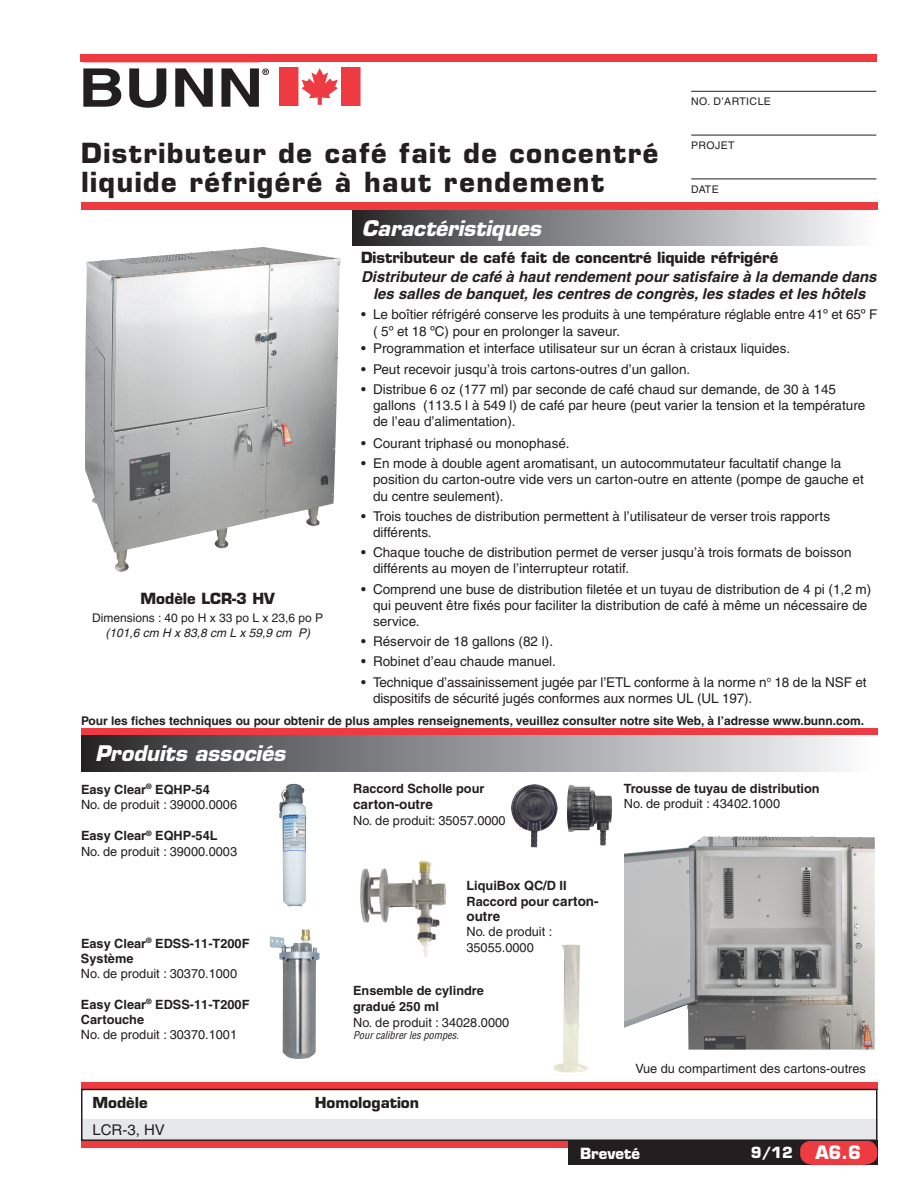
<style>
.page{position:relative;width:918px;height:1188px;background:#fff}
.page>*{position:absolute;margin:0;border:0;box-sizing:border-box;transform-origin:0 0}
.t1{font:700 27px/28.5px "Eurostile";letter-spacing:.055em;color:#231f20}
.t2{font:italic 700 21px "Eurostile";color:#fff}
.t3{font:700 18px "Eurostile";color:#fff}
.t4{font:italic 700 15px/16.5px "Helvetica";color:#231f20;text-align:center}
.t5{font:700 15px "Eurostile";color:#231f20}
.t6{font:700 15px "Eurostile";color:#fff}
.t7{font:700 14.85px "Eurostile";color:#231f20}
.t8{font:14.85px "Helvetica";color:#231f20}
.t9{font:13.5px/16.2px "Helvetica";color:#231f20}
.t10{font:700 13.5px "Helvetica";color:#231f20}
.t11{font:12.75px/15.3px "Helvetica";color:#231f20}
.t12{font:700 12.75px/15.3px "Helvetica";color:#231f20}
.t13{font:700 12px "Helvetica";color:#231f20}
.t14{font:12px "Helvetica";color:#231f20}
.t15{font:italic 12px "Helvetica";color:#231f20}
.t16{font:10.5px "Helvetica";letter-spacing:.04em;color:#231f20}
.t17{font:italic condensed 10.5px "Helvetica";color:#231f20}
.s1{font-weight:700}
.s2{font-size:13.5px}
</style>
<div class="page">
<hr style="left:691px;top:91px;width:185px;height:1px;background:#231f20">
<hr style="left:691px;top:135px;width:185px;height:1px;background:#231f20">
<hr style="left:691px;top:179px;width:185px;height:1px;background:#231f20">
<div style="left:81px;top:728px;width:797px;height:8px;background:#ee3a41"></div>
<div style="left:280px;top:67px;width:18px;height:38px;background:#ee3a41"></div>
<div style="left:342px;top:67px;width:18px;height:38px;background:#ee3a41"></div>
<svg style="left:302px;top:68px;width:36px;height:37px"></svg>
<svg style="left:83px;top:68px;width:38px;height:39px"></svg>
<svg style="left:129px;top:68px;width:37px;height:40px"></svg>
<svg style="left:175px;top:68px;width:38px;height:39px"></svg>
<svg style="left:221px;top:68px;width:48px;height:39px"></svg>
<div style="left:81px;top:1140px;width:487px;height:8px;background:#ee3a41"></div>
<div style="left:568px;top:1140px;width:310px;height:25px;background:#231f20"></div>
<div style="left:352px;top:210px;width:526px;height:35px;background:linear-gradient(to right,#2c2c2f,#fcfdff)"></div>
<div style="left:81px;top:735px;width:797px;height:36px;background:linear-gradient(to right,#2c2c2f,#fcfeff)"></div>
<div style="left:81px;top:202px;width:797px;height:8px;background:#ee3a41"></div>
<div style="left:80px;top:54px;width:796px;height:8px;background:#ee3a41"></div>
<svg style="left:800px;top:1141px;width:77px;height:24px;background:#e2383f"></svg>
<div style="left:81px;top:1119px;width:797px;height:20px;background:#e6e7e9"></div>
<svg style="left:81px;top:1082px;width:797px;height:8px;background:#e6383f"></svg>
<div style="left:81px;top:1089px;width:796px;height:52px;border:1px solid #231f20"></div>
<img style="left:85px;top:247px;width:256px;height:325px">
<img style="left:279px;top:784px;width:27px;height:123px">
<img style="left:270px;top:930px;width:50px;height:129px">
<img style="left:553px;top:945px;width:35px;height:127px">
<img style="left:567px;top:784px;width:45px;height:62px">
<img style="left:511px;top:784px;width:47px;height:63px">
<img style="left:360px;top:861px;width:87px;height:96px">
<img style="left:624px;top:836px;width:251px;height:214px">
<h1 class="t1" style="left:81px;top:139px;width:579px">Distributeur de café fait de concentré liquide réfrigéré à haut rendement</h1>
<h2 class="t2" style="left:362px;top:215px;width:181px">Caractéristiques</h2>
<p class="t16" style="left:691px;top:95px;width:81px">No. D’ARTICLE</p>
<p class="t16" style="left:691px;top:139px;width:37px">Projet</p>
<p class="t16" style="left:691px;top:183px;width:16px">Date</p>
<p class="t5" style="left:141px;top:589px;width:136px">Modèle LCR-3 HV</p>
<p class="t14" style="left:92px;top:611px;width:232px">Dimensions : 40 po H x 33 po L x 23,6 po P</p>
<p class="t15" style="left:105px;top:625px;width:206px">(101,6 cm H x 83,8 cm L x 59,9 cm P)</p>
<p class="t5" style="left:361px;top:248px;width:419px">Distributeur de café fait de concentré liquide réfrigéré</p>
<p class="t4" style="left:361px;top:269px;width:517px">Distributeur de café à haut rendement pour satisfaire à la demande dans les salles de banquet, les centres de congrès, les stades et les hôtels</p>
<p class="t9" style="left:373px;top:306px;width:506px;text-indent:-12px">• Le boîtier réfrigéré conserve les produits à une température réglable entre 41º et 65º F ( 5º et 18 ºC) pour en prolonger la saveur.</p>
<p class="t9" style="left:361px;top:341px;width:431px">• Programmation et interface utilisateur sur un écran à cristaux liquides.</p>
<p class="t9" style="left:361px;top:361px;width:331px">• Peut recevoir jusqu’à trois cartons-outres d’un gallon.</p>
<p class="t9" style="left:373px;top:381px;width:494px;text-indent:-12px">• Distribue 6 oz (177 ml) par seconde de café chaud sur demande, de 30 à 145 gallons (113.5 l à 549 l) de café par heure (peut varier la tension et la température de l’eau d’alimentation).</p>
<p class="t9" style="left:361px;top:435px;width:210px">• Courant triphasé ou monophasé.</p>
<p class="t9" style="left:373px;top:455px;width:492px;text-indent:-12px">• En mode à double agent aromatisant, un autocommutateur facultatif change la position du carton-outre vide vers un carton-outre en attente (pompe de gauche et du centre seulement).</p>
<p class="t9" style="left:373px;top:508px;width:459px;text-indent:-12px">• Trois touches de distribution permettent à l’utilisateur de verser trois rapports différents.</p>
<p class="t9" style="left:373px;top:544px;width:480px;text-indent:-12px">• Chaque touche de distribution permet de verser jusqu’à trois formats de boisson différents au moyen de l’interrupteur rotatif.</p>
<p class="t9" style="left:373px;top:581px;width:500px;text-indent:-12px">• Comprend une buse de distribution filetée et un tuyau de distribution de 4 pi (1,2 m) qui peuvent être fixés pour faciliter la distribution de café à même un nécessaire de service.</p>
<p class="t9" style="left:361px;top:633px;width:194px">• Réservoir de 18 gallons (82 l).</p>
<p class="t9" style="left:361px;top:654px;width:196px">• Robinet d’eau chaude manuel.</p>
<p class="t9" style="left:373px;top:674px;width:495px;text-indent:-12px">• Technique d’assainissement jugée par l’ETL conforme à la norme n<sup>o</sup> 18 de la NSF et dispositifs de sécurité jugés conformes aux normes UL (UL 197).</p>
<p class="t13" style="left:81px;top:714px;width:785px">Pour les fiches techniques ou pour obtenir de plus amples renseignements, veuillez consulter notre site Web, à l’adresse www.bunn.com.</p>
<h2 class="t2" style="left:95px;top:736px;width:192px">Produits associés</h2>
<h2 class="t2" style="left:95px;top:741px;width:192px">Produits associés</h2>
<p class="t11" style="left:81px;top:781px;width:158px"><span class="s1">Easy Clear</span><sup>®</sup> <span class="s1">EQHP-54<br></span>No. de produit : 39000.0006</p>
<p class="t11" style="left:81px;top:828px;width:158px"><span class="s1">Easy Clear</span><sup>®</sup> <span class="s1">EQHP-54L<br></span>No. de produit : 39000.0003</p>
<p class="t12" style="left:81px;top:935px;width:170px">Easy Clear<sup>®</sup> EDSS-11-T200F<br>Système</p>
<p class="t11" style="left:81px;top:966px;width:158px">No. de produit : 30370.1000</p>
<p class="t12" style="left:81px;top:996px;width:170px">Easy Clear<sup>®</sup> EDSS-11-T200F<br>Cartouche</p>
<p class="t11" style="left:81px;top:1027px;width:158px">No. de produit : 30370.1001</p>
<p class="t12" style="left:353px;top:781px;width:133px">Raccord Scholle pour</p>
<p class="t10" style="left:353px;top:796px;width:81px">carton-outre</p>
<p class="t11" style="left:353px;top:812px;width:154px">No. de produit: 35057.0000</p>
<p class="t12" style="left:466px;top:878px;width:134px">LiquiBox QC/D II<br>Raccord pour <span class="s2">carton-</span></p>
<p class="t10" style="left:466px;top:908px;width:35px">outre</p>
<p class="t11" style="left:466px;top:924px;width:87px">No. de produit :<br>35055.0000</p>
<p class="t12" style="left:353px;top:982px;width:132px;line-height:16.2px">Ensemble de cylindre gradué 250 ml</p>
<p class="t11" style="left:353px;top:1015px;width:158px">No. de produit : 34028.0000</p>
<p class="t17" style="left:353px;top:1029px;width:108px">Pour calibrer les pompes.</p>
<p class="t7" style="left:92px;top:1093px;width:57px">Modèle</p>
<p class="t7" style="left:315px;top:1093px;width:106px">Homologation</p>
<p class="t8" style="left:92px;top:1121px;width:74px">LCR-3, HV</p>
<p class="t12" style="left:624px;top:781px;width:197px">Trousse de tuyau de distribution</p>
<p class="t11" style="left:624px;top:796px;width:158px">No. de produit : 43402.1000</p>
<p class="t11" style="left:636px;top:1061px;width:232px">Vue du compartiment des cartons-outres</p>
<p class="t6" style="left:580px;top:1144px;width:61px">Breveté</p>
<p class="t6" style="left:751px;top:1143px;width:43px">9/12</p>
<h3 class="t3" style="left:815px;top:1142px;width:47px">A6.6</h3>
</div>
